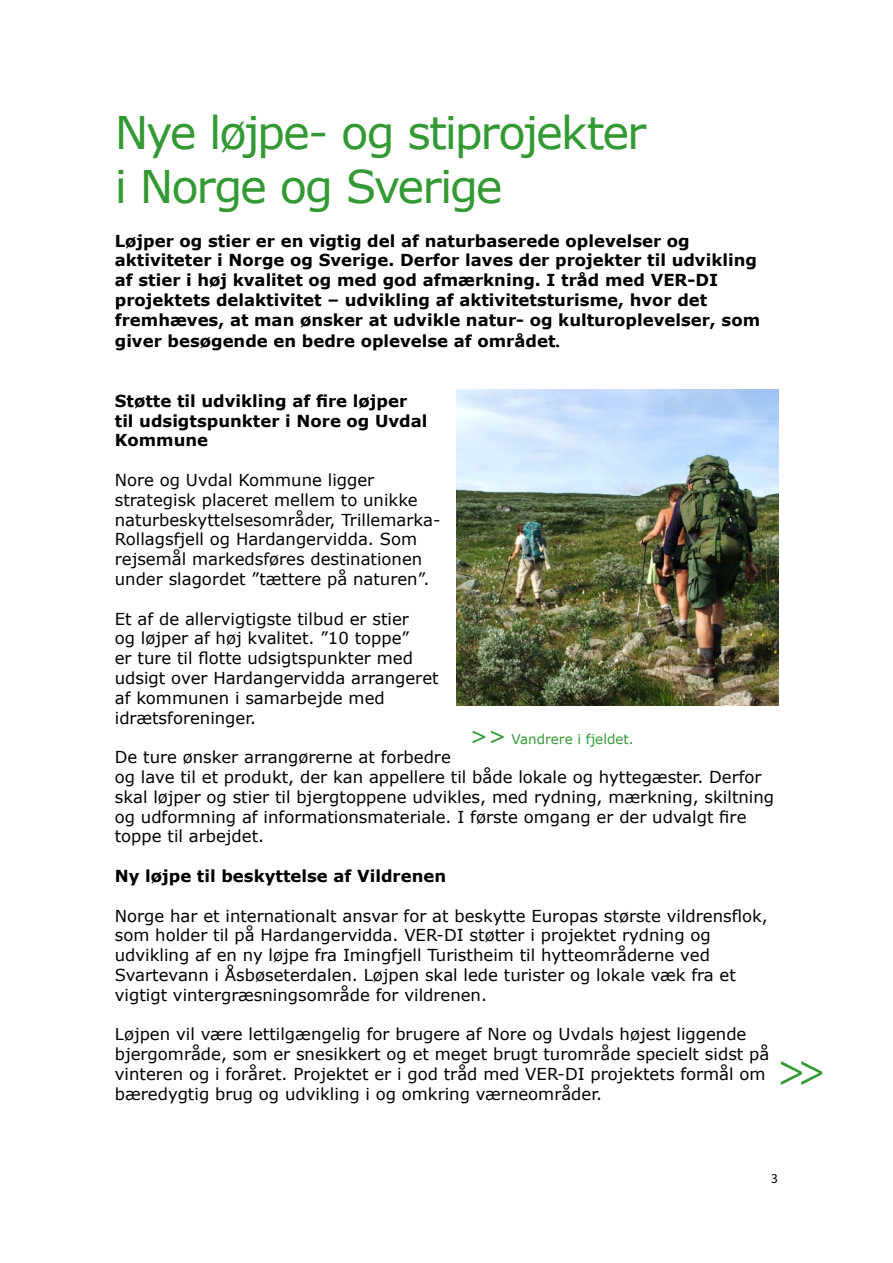
<style>
.page{position:relative;width:893px;height:1263px;background:#fff}
.page>*{position:absolute;margin:0;border:0;box-sizing:border-box;transform-origin:0 0}
.t1{font:45px/54px "Verdana";letter-spacing:-.05em;color:#393}
.t2{font:45px "Myriad Pro";color:#393}
.t3{font:16.5px/19.8px "Verdana";color:#000}
.t4{font:700 16.5px/19.8px "Verdana";color:#000}
.t5{font:13.5px "Verdana";color:#393}
.t6{font:13.5px "Myriad Pro";color:#000}
.s1{font-family:"Times New Roman";font-size:18px}
.s2{font-size:22.5px}
</style>
<div class="page">
<img style="left:457px;top:390px;width:321px;height:316px">
<h1 class="t1" style="left:115px;top:104px;width:533px">Nye løjpe- og stiprojekter i Norge og Sverige</h1>
<p class="t4" style="left:115px;top:230px;width:647px">Løjper og stier er en vigtig del af naturbaserede oplevelser og aktiviteter i Norge og Sverige. Derfor laves der projekter til udvikling af stier i høj kvalitet og med god afmærkning. I tråd med VER-DI projektets delaktivitet – udvikling af aktivitetsturisme, hvor det fremhæves, at man ønsker at udvikle natur- og kulturoplevelser, som</p>
<p class="t4" style="left:115px;top:331px;width:447px">giver besøgende en bedre oplevelse af området<span class="s1">.</span></p>
<p class="t4" style="left:115px;top:390px;width:314px">Støtte til udvikling af fire løjper til udsigtspunkter i Nore og Uvdal<br>Kommune</p>
<p class="t3" style="left:115px;top:469px;width:327px">Nore og Uvdal Kommune ligger strategisk placeret mellem to unikke naturbeskyttelsesområder, Trillemarka-Rollagsfjell og Hardangervidda. Som rejsemål markedsføres destinationen under slagordet ”tættere på naturen”.</p>
<p class="t3" style="left:115px;top:608px;width:325px">Et af de allervigtigste tilbud er stier<br>og løjper af høj kvalitet. ”10 toppe”<br>er ture til flotte udsigtspunkter med udsigt over Hardangervidda arrangeret af kommunen i samarbejde med idrætsforeninger.</p>
<p class="t3" style="left:115px;top:747px;width:661px">De ture ønsker arrangørerne at forbedre<br>og lave til et produkt, der kan appellere til både lokale og hyttegæster. Derfor skal løjper og stier til bjergtoppene udvikles, med rydning, mærkning, skiltning og udformning af informationsmateriale. I første omgang er der udvalgt fire toppe til arbejdet.</p>
<p class="t4" style="left:115px;top:865px;width:333px">Ny løjpe til beskyttelse af Vildrenen</p>
<p class="t3" style="left:115px;top:905px;width:655px">Norge har et internationalt ansvar for at beskytte Europas største vildrensflok, som holder til på Hardangervidda. VER-DI støtter i projektet rydning og udvikling af en ny løjpe fra Imingfjell Turistheim til hytteområderne ved Svartevann i Åsbøseterdalen. Løjpen skal lede turister og lokale væk fra et vigtigt vintergræsningsområde for vildrenen.</p>
<p class="t3" style="left:115px;top:1024px;width:656px">Løjpen vil være lettilgængelig for brugere af Nore og Uvdals højest liggende bjergområde, som er snesikkert og et meget brugt turområde specielt sidst på vinteren og i foråret. Projektet er i god tråd med VER-DI projektets formål om bæredygtig brug og udvikling i og omkring værneområder.</p>
<p class="t5" style="left:470px;top:731px;width:165px"><span class="s2">&gt;&gt;</span> Vandrere i fjeldet.</p>
<h1 class="t2" style="left:778px;top:1042px;width:49px">&gt;&gt;</h1>
<p class="t6" style="left:771px;top:1170px;width:8px">3</p>
</div>
